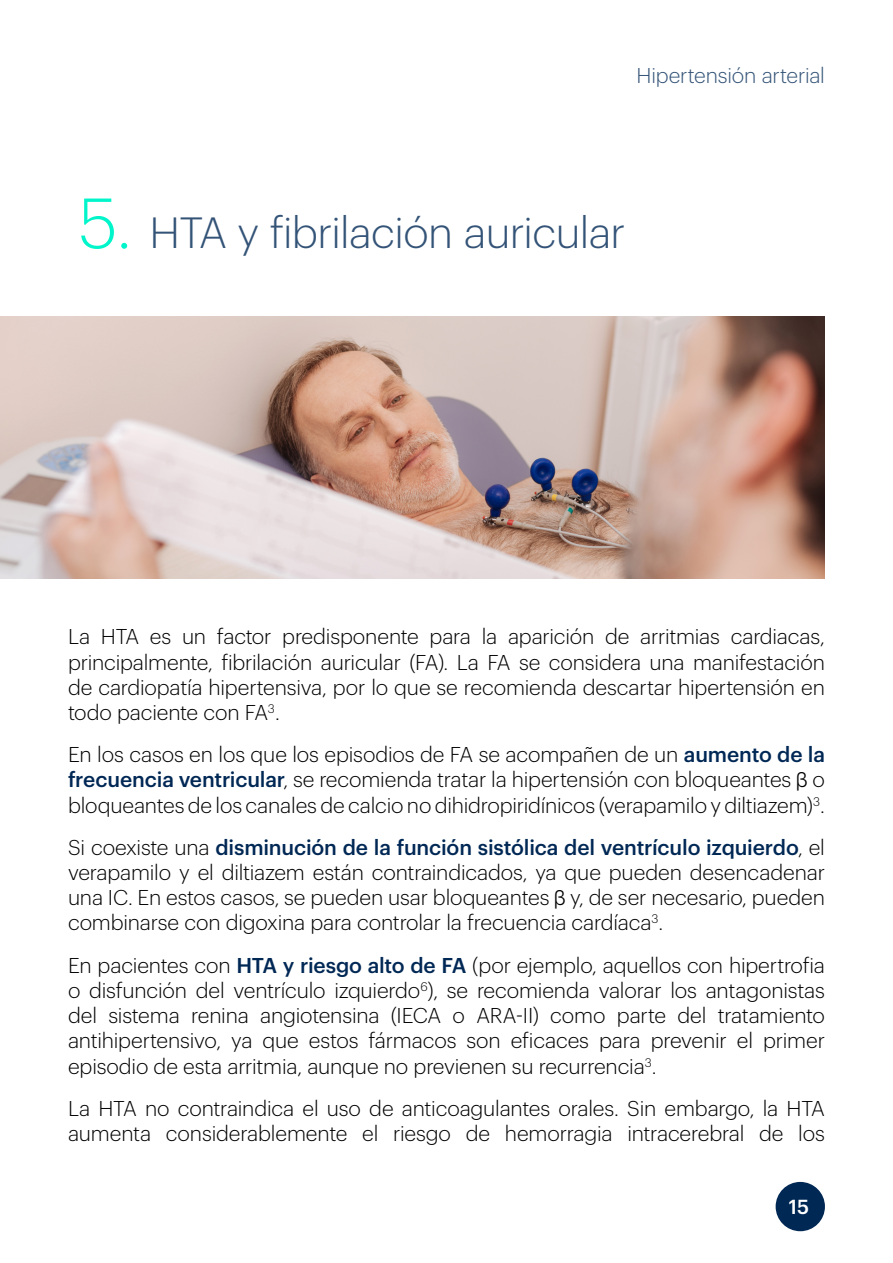
<style>
.page{position:relative;width:893px;height:1263px;background:#fff}
.page>*{position:absolute;margin:0;border:0;box-sizing:border-box;transform-origin:0 0}
.t1{font:300 42.75px "Graphik";letter-spacing:-.015em;color:#335377}
.t2{font:300 21px/25.2px "Graphik";letter-spacing:-.01em;color:#000;text-align:justify}
.t3{font:300 21px "Graphik";letter-spacing:-.005em;color:#335377}
.t4{font:500 19.95px "Graphik";color:#fff}
.s1{font-size:69.75px;color:#00f5ca}
.s2{font-weight:500;color:#002855}
.s3{font-family:"SF Pro";font-weight:400}
</style>
<div class="page">
<div style="left:776px;top:1182px;width:49px;height:49px;background:#002855;border-radius:50%"></div>
<img style="left:0;top:317px;width:825px;height:262px">
<p class="t3" style="left:636px;top:60px;width:190px">Hipertensión arterial</p>
<h1 class="t1" style="left:79px;top:202px;width:548px"><span class="s1">5.</span> HTA y fibrilación auricular</h1>
<p class="t2" style="left:68px;top:623px;width:758px">La HTA es un factor predisponente para la aparición de arritmias cardiacas, principalmente, fibrilación auricular (FA). La FA se considera una manifestación de cardiopatía hipertensiva, por lo que se recomienda descartar hipertensión en todo paciente con FA<sup>3</sup>.</p>
<p class="t2" style="left:68px;top:740px;width:758px">En los casos en los que los episodios de FA se acompañen de un <span class="s2">aumento de la frecuencia ventricular</span>, se recomienda tratar la hipertensión con bloqueantes <span class="s3">β</span> o bloqueantes de los canales de calcio no dihidropiridínicos (verapamilo y diltiazem)<sup>3</sup>.</p>
<p class="t2" style="left:68px;top:833px;width:758px">Si coexiste una <span class="s2">disminución de la función sistólica del ventrículo izquierdo</span>, el verapamilo y el diltiazem están contraindicados, ya que pueden desencadenar una IC. En estos casos, se pueden usar bloqueantes <span class="s3">β</span> y, de ser necesario, pueden combinarse con digoxina para controlar la frecuencia cardíaca<sup>3</sup>.</p>
<p class="t2" style="left:68px;top:951px;width:758px">En pacientes con <span class="s2">HTA y riesgo alto de FA</span> (por ejemplo, aquellos con hipertrofia o disfunción del ventrículo izquierdo<sup>6</sup>), se recomienda valorar los antagonistas del sistema renina angiotensina (IECA o ARA-II) como parte del tratamiento antihipertensivo, ya que estos fármacos son eficaces para prevenir el primer episodio de esta arritmia, aunque no previenen su recurrencia<sup>3</sup>.</p>
<p class="t2" style="left:68px;top:1094px;width:758px">La HTA no contraindica el uso de anticoagulantes orales. Sin embargo, la HTA aumenta considerablemente el riesgo de hemorragia intracerebral de los</p>
<p class="t4" style="left:789px;top:1191px;width:22px">15</p>
</div>
